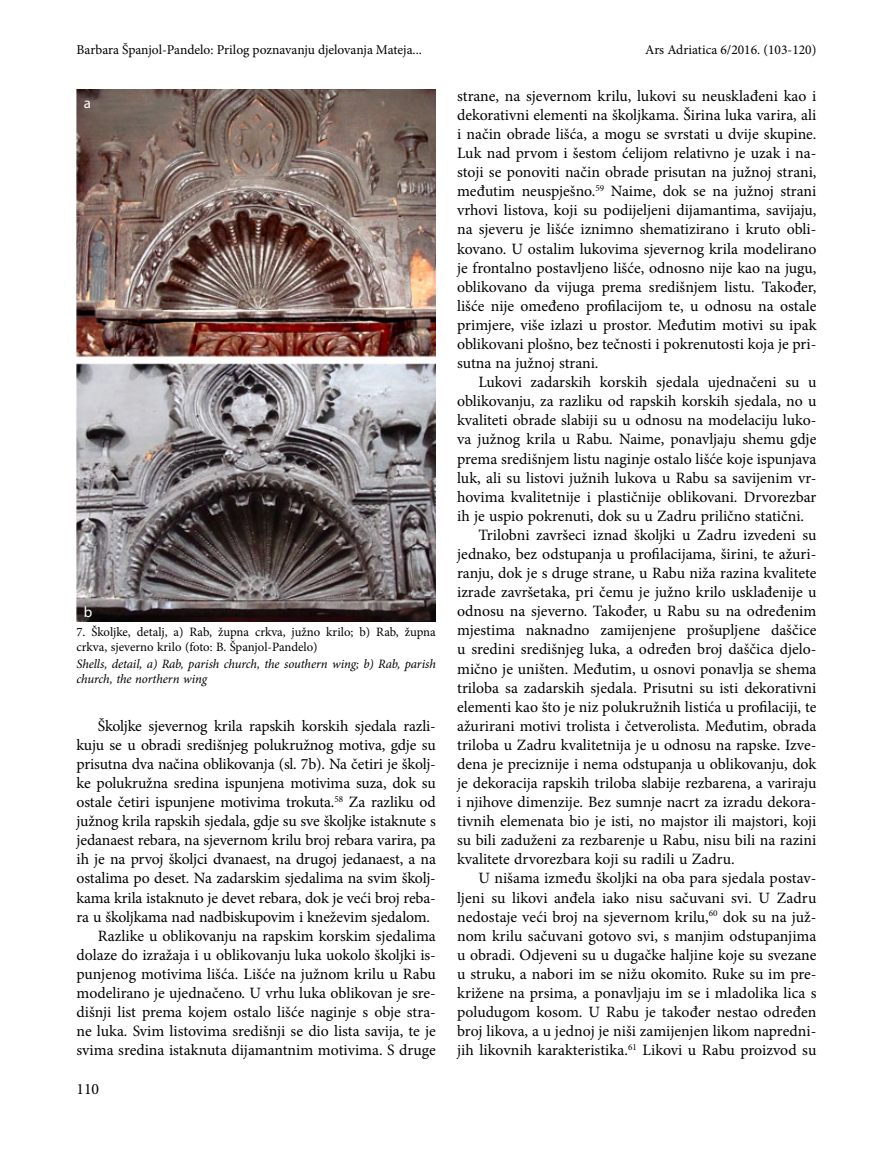
<style>
.page{position:relative;width:893px;height:1149px;background:#fff}
.page>*{position:absolute;margin:0;border:0;box-sizing:border-box;transform-origin:0 0}
.t1{font:15.75px/19px "Minion Pro";letter-spacing:-.005em;color:#000;text-align:justify}
.t2{font:15px "Myriad Pro";color:#fff}
.t3{font:13.5px "Minion Pro";color:#000}
.t4{font:12.75px/15px "Minion Pro";letter-spacing:-.005em;color:#000}
.t5{font:italic 12.75px/15px "Minion Pro";letter-spacing:-.01em;color:#000}
</style>
<div class="page">
<img style="left:77px;top:89px;width:359px;height:532px">
<p class="t3" style="left:77px;top:41px;width:347px">Barbara Španjol-Pandelo: Prilog poznavanju djelovanja Mateja...</p>
<p class="t3" style="left:645px;top:41px;width:173px">Ars Adriatica 6/2016. (103-120)</p>
<p class="t2" style="left:84px;top:93px;width:9px">a</p>
<p class="t2" style="left:84px;top:602px;width:10px">b</p>
<p class="t4" style="left:77px;top:624px;width:361px">7. Školjke, detalj, a) Rab, župna crkva, južno krilo; b) Rab, župna crkva, sjeverno krilo (foto: B. Španjol-Pandelo)</p>
<p class="t5" style="left:77px;top:656px;width:361px">Shells, detail, a) Rab, parish church, the southern wing; b) Rab, parish church, the northern wing</p>
<p class="t1" style="left:98px;top:716px;width:340px">Školjke sjevernog krila rapskih korskih sjedala razli-</p>
<p class="t1" style="left:77px;top:735px;width:361px">kuju se u obradi središnjeg polukružnog motiva, gdje su</p>
<p class="t1" style="left:77px;top:754px;width:361px">prisutna dva načina oblikovanja (sl. 7b). Na četiri je školj-</p>
<p class="t1" style="left:77px;top:773px;width:361px">ke polukružna sredina ispunjena motivima suza, dok su</p>
<p class="t1" style="left:77px;top:792px;width:361px">ostale četiri ispunjene motivima trokuta.<sup>58</sup> Za razliku od</p>
<p class="t1" style="left:77px;top:811px;width:361px">južnog krila rapskih sjedala, gdje su sve školjke istaknute s</p>
<p class="t1" style="left:77px;top:830px;width:361px">jedanaest rebara, na sjevernom krilu broj rebara varira, pa</p>
<p class="t1" style="left:77px;top:849px;width:361px">ih je na prvoj školjci dvanaest, na drugoj jedanaest, a na</p>
<p class="t1" style="left:77px;top:868px;width:361px">ostalima po deset. Na zadarskim sjedalima na svim školj-</p>
<p class="t1" style="left:77px;top:887px;width:361px">kama krila istaknuto je devet rebara, dok je veći broj reba-</p>
<p class="t1" style="left:77px;top:906px;width:355px">ra u školjkama nad nadbiskupovim i kneževim sjedalom.</p>
<p class="t1" style="left:98px;top:926px;width:340px">Razlike u oblikovanju na rapskim korskim sjedalima</p>
<p class="t1" style="left:77px;top:945px;width:361px">dolaze do izražaja i u oblikovanju luka uokolo školjki is-</p>
<p class="t1" style="left:77px;top:964px;width:361px">punjenog motivima lišća. Lišće na južnom krilu u Rabu</p>
<p class="t1" style="left:77px;top:983px;width:361px">modelirano je ujednačeno. U vrhu luka oblikovan je sre-</p>
<p class="t1" style="left:77px;top:1002px;width:361px">dišnji list prema kojem ostalo lišće naginje s obje stra-</p>
<p class="t1" style="left:77px;top:1021px;width:361px">ne luka. Svim listovima središnji se dio lista savija, te je</p>
<p class="t1" style="left:77px;top:1040px;width:361px">svima sredina istaknuta dijamantnim motivima. S druge</p>
<p class="t1" style="left:77px;top:1079px;width:24px">110</p>
<p class="t1" style="left:457px;top:86px;width:361px">strane, na sjevernom krilu, lukovi su neusklađeni kao i dekorativni elementi na školjkama. Širina luka varira, ali i način obrade lišća, a mogu se svrstati u dvije skupine.<br>Luk nad prvom i šestom ćelijom relativno je uzak i na&shy;stoji se ponoviti način obrade prisutan na južnoj strani, međutim neuspješno.<sup>59</sup> Naime, dok se na južnoj strani vrhovi listova, koji su podijeljeni dijamantima, savijaju, na sjeveru je lišće iznimno shematizirano i kruto obli&shy;kovano. U ostalim lukovima sjevernog krila modelirano je frontalno postavljeno lišće, odnosno nije kao na jugu, oblikovano da vijuga prema središnjem listu. Također, lišće nije omeđeno profilacijom te, u odnosu na ostale primjere, više izlazi u prostor. Međutim motivi su ipak oblikovani plošno, bez tečnosti i pokrenutosti koja je pri&shy;sutna na južnoj strani.</p>
<p class="t1" style="left:478px;top:372px;width:340px">Lukovi zadarskih korskih sjedala ujednačeni su u</p>
<p class="t1" style="left:457px;top:391px;width:361px">oblikovanju, za razliku od rapskih korskih sjedala, no u</p>
<p class="t1" style="left:457px;top:411px;width:361px">kvaliteti obrade slabiji su u odnosu na modelaciju luko-</p>
<p class="t1" style="left:457px;top:430px;width:361px">va južnog krila u Rabu. Naime, ponavljaju shemu gdje</p>
<p class="t1" style="left:457px;top:449px;width:361px">prema središnjem listu naginje ostalo lišće koje ispunjava</p>
<p class="t1" style="left:457px;top:468px;width:361px">luk, ali su listovi južnih lukova u Rabu sa savijenim vr-</p>
<p class="t1" style="left:457px;top:487px;width:361px">hovima kvalitetnije i plastičnije oblikovani. Drvorezbar</p>
<p class="t1" style="left:457px;top:506px;width:348px">ih je uspio pokrenuti, dok su u Zadru prilično statični.</p>
<p class="t1" style="left:478px;top:525px;width:340px">Trilobni završeci iznad školjki u Zadru izvedeni su</p>
<p class="t1" style="left:457px;top:544px;width:361px">jednako, bez odstupanja u profilacijama, širini, te ažuri-</p>
<p class="t1" style="left:457px;top:563px;width:361px">ranju, dok je s druge strane, u Rabu niža razina kvalitete</p>
<p class="t1" style="left:457px;top:582px;width:361px">izrade završetaka, pri čemu je južno krilo usklađenije u</p>
<p class="t1" style="left:457px;top:601px;width:361px">odnosu na sjeverno. Također, u Rabu su na određenim</p>
<p class="t1" style="left:457px;top:620px;width:361px">mjestima naknadno zamijenjene prošupljene daščice</p>
<p class="t1" style="left:457px;top:639px;width:361px">u sredini središnjeg luka, a određen broj daščica djelo-</p>
<p class="t1" style="left:457px;top:658px;width:361px">mično je uništen. Međutim, u osnovi ponavlja se shema</p>
<p class="t1" style="left:457px;top:678px;width:361px">triloba sa zadarskih sjedala. Prisutni su isti dekorativni</p>
<p class="t1" style="left:457px;top:697px;width:361px">elementi kao što je niz polukružnih listića u profilaciji, te</p>
<p class="t1" style="left:457px;top:716px;width:361px">ažurirani motivi trolista i četverolista. Međutim, obrada</p>
<p class="t1" style="left:457px;top:735px;width:361px">triloba u Zadru kvalitetnija je u odnosu na rapske. Izve-</p>
<p class="t1" style="left:457px;top:754px;width:361px">dena je preciznije i nema odstupanja u oblikovanju, dok</p>
<p class="t1" style="left:457px;top:773px;width:361px">je dekoracija rapskih triloba slabije rezbarena, a variraju</p>
<p class="t1" style="left:457px;top:792px;width:361px">i njihove dimenzije. Bez sumnje nacrt za izradu dekora-</p>
<p class="t1" style="left:457px;top:811px;width:361px">tivnih elemenata bio je isti, no majstor ili majstori, koji</p>
<p class="t1" style="left:457px;top:830px;width:361px">su bili zaduženi za rezbarenje u Rabu, nisu bili na razini</p>
<p class="t1" style="left:457px;top:849px;width:279px">kvalitete drvorezbara koji su radili u Zadru.</p>
<p class="t1" style="left:478px;top:868px;width:339px">U nišama između školjki na oba para sjedala postav-</p>
<p class="t1" style="left:457px;top:887px;width:361px">ljeni su likovi anđela iako nisu sačuvani svi. U Zadru</p>
<p class="t1" style="left:457px;top:906px;width:361px">nedostaje veći broj na sjevernom krilu,<sup>60</sup> dok su na juž-</p>
<p class="t1" style="left:457px;top:926px;width:361px">nom krilu sačuvani gotovo svi, s manjim odstupanjima</p>
<p class="t1" style="left:457px;top:945px;width:361px">u obradi. Odjeveni su u dugačke haljine koje su svezane</p>
<p class="t1" style="left:457px;top:964px;width:361px">u struku, a nabori im se nižu okomito. Ruke su im pre-</p>
<p class="t1" style="left:457px;top:983px;width:361px">križene na prsima, a ponavljaju im se i mladolika lica s</p>
<p class="t1" style="left:457px;top:1002px;width:361px">poludugom kosom. U Rabu je također nestao određen</p>
<p class="t1" style="left:457px;top:1021px;width:361px">broj likova, a u jednoj je niši zamijenjen likom napredni-</p>
<p class="t1" style="left:457px;top:1040px;width:361px">jih likovnih karakteristika.<sup>61</sup> Likovi u Rabu proizvod su</p>
</div>
